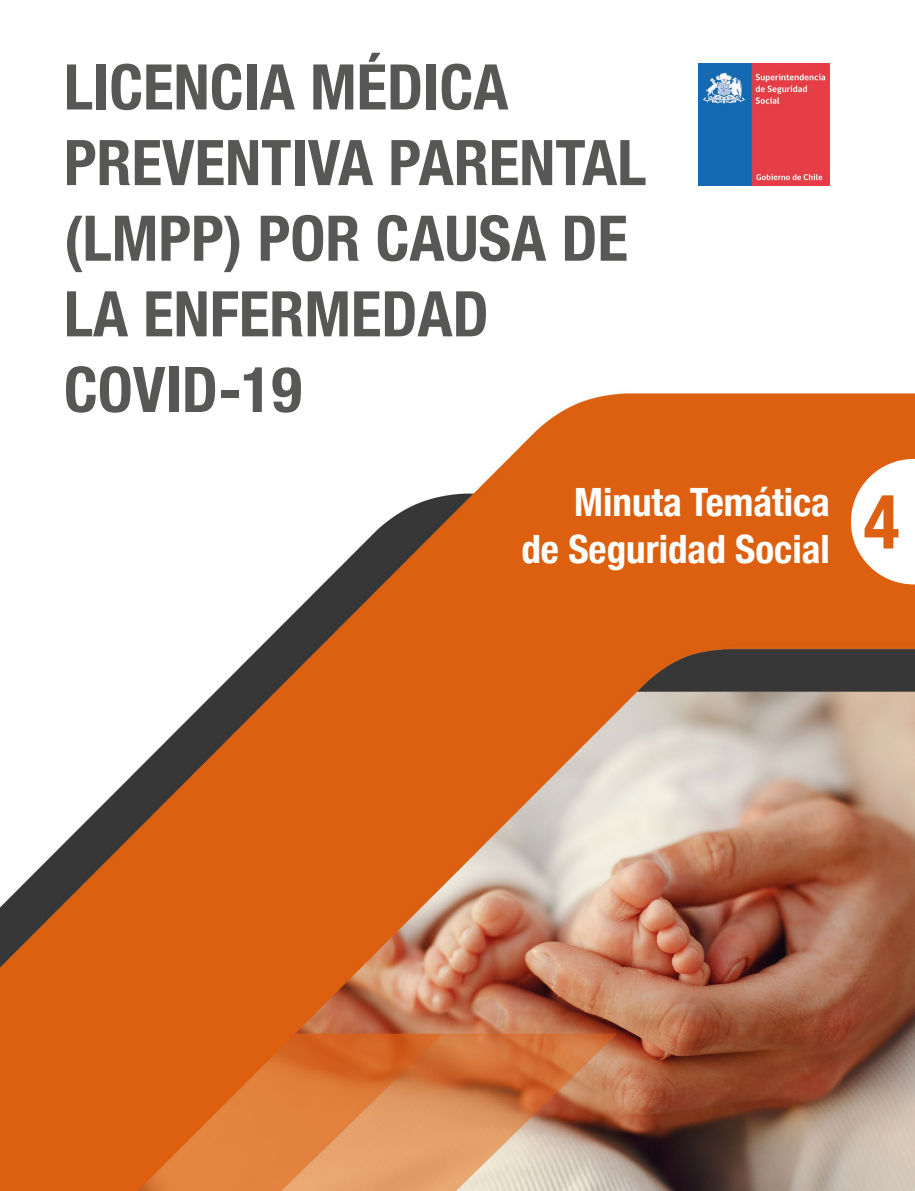
<style>
.page{position:relative;width:915px;height:1191px;background:#fff}
.page>*{position:absolute;margin:0;border:0;box-sizing:border-box;transform-origin:0 0}
.t1{font:700 condensed 75px "Helvetica Neue";color:#dd6013}
.t2{font:700 condensed 63px/75.6px "Helvetica Neue";color:#575756}
.t3{font:700 condensed 39px/46.8px "Helvetica Neue";color:#fff;text-align:right}
</style>
<div class="page">
<img style="left:0;top:63px;width:914px;height:1128px">
<img style="left:698px;top:63px;width:131px;height:122px">
<svg style="left:850px;top:459px;width:64px;height:125px"></svg>
<p class="t2" style="left:64px;top:45px;width:584px">LICENCIA MÉDICA<br>PREVENTIVA PARENTAL (LMPP) POR CAUSA DE<br>LA ENFERMEDAD<br>COVID-19</p>
<p class="t3" style="left:521px;top:476px;width:310px">Minuta Temática<br>de Seguridad Social</p>
<p class="t1" style="left:863px;top:459px;width:37px">4</p>
</div>
